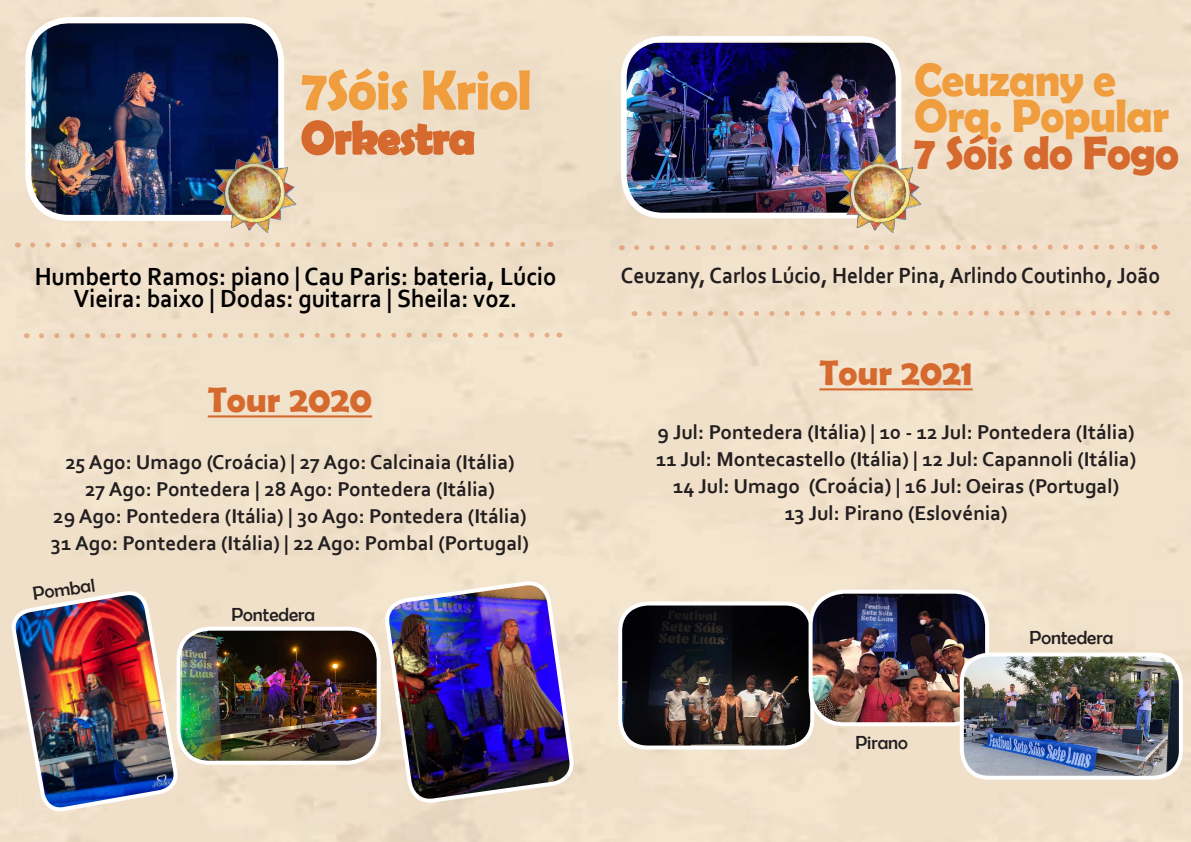
<style>
.page{position:relative;width:1191px;height:842px;background:#f0e0ca}
.page>*{position:absolute;margin:0;border:0;box-sizing:border-box;transform-origin:0 0}
.t1{font:700 57px "Berlin Sans FB Demi";letter-spacing:-.02em;color:#f09d3e;scale:.96 1}
.t2{font:700 47.1px/36.4px "Berlin Sans FB Demi";letter-spacing:-.02em;color:#f09d3e;scale:.96 1}
.t3{font:700 47.1px "Berlin Sans FB Demi";letter-spacing:-.02em;color:#d6692e;scale:.96 1}
.t4{font:700 46px "Berlin Sans FB Demi";color:#d6692e;scale:.96 1}
.t5{font:700 36px "Berlin Sans FB Demi";color:#d6692e}
.t6{font:700 26px/22px "Corbel";color:#000;text-align:center;scale:.93 1}
.t7{font:700 23px "Corbel";color:#231f20;scale:.93 1}
.t8{font:700 21px/27px "Corbel";color:#231f20;text-align:center}
.t9{font:19px "Berlin Sans FB";color:#231f20}
.s1{font-size:21.8px}
</style>
<div class="page">
<svg style="left:300px;top:119px;width:176px;height:40px;background:#e8c2a3"></svg>
<img style="left:28px;top:23px;width:253px;height:195px">
<div style="left:25px;top:17px;width:259px;height:204px;border:6px solid #fff;border-radius:41px"></div>
<svg style="left:36px;top:332px;width:524px;height:7px;background:#eed7be"></svg>
<svg style="left:28px;top:241px;width:523px;height:8px;background:#edd7be"></svg>
<hr style="left:208px;top:415px;width:164px;height:2px;background:#d6692e">
<img style="left:11px;top:563px;width:167px;height:277px">
<img style="left:179px;top:629px;width:200px;height:134px">
<div style="left:177px;top:627px;width:204px;height:138px;border:4px solid #fff;border-radius:31px"></div>
<img style="left:384px;top:544px;width:190px;height:295px">
<img style="left:624px;top:43px;width:274px;height:173px">
<div style="left:621px;top:36px;width:280px;height:182px;border:6px solid #fff;border-radius:39px"></div>
<svg style="left:644px;top:309px;width:523px;height:8px;background:#eed7bf"></svg>
<svg style="left:631px;top:243px;width:524px;height:8px;background:#edd7be"></svg>
<hr style="left:819px;top:388px;width:153px;height:2px;background:#d6692e">
<img style="left:620px;top:603px;width:192px;height:144px">
<div style="left:618px;top:601px;width:196px;height:148px;border:4px solid #fff;border-radius:28px"></div>
<img style="left:810px;top:592px;width:177px;height:132px">
<div style="left:808px;top:590px;width:181px;height:136px;border:4px solid #fff;border-radius:34px"></div>
<img style="left:961px;top:654px;width:219px;height:124px">
<div style="left:959px;top:652px;width:223px;height:128px;border:4px solid #fff;border-radius:27px"></div>
<img style="left:204px;top:149px;width:97px;height:93px">
<img style="left:829px;top:149px;width:98px;height:93px">
<h1 class="t1" style="left:301px;top:57px;width:242px">7Sóis Kriol</h1>
<h3 class="t4" style="left:301px;top:111px;width:183px">Orkestra</h3>
<p class="t6" style="left:35px;top:265px;width:562px">Humberto Ramos: piano | Cau Paris: bateria, Lúcio<br>Vieira: baixo | Dodas: guitarra | Sheila: voz.</p>
<h3 class="t5" style="left:208px;top:379px;width:166px">Tour 2020</h3>
<p class="t8" style="left:51px;top:448px;width:479px">25 Ago: Umago (Croácia) | 27 Ago: Calcinaia (Itália)<br>27 Ago: Pontedera | 28 Ago: Pontedera (Itália)<br>29 Ago: Pontedera (Itália) | 30 Ago: Pontedera (Itália)<br>31 Ago: Pontedera (Itália) | 22 Ago: Pombal (Portugal)</p>
<p class="t9" style="left:31px;top:583px;width:64px;rotate:-8deg">Pombal</p>
<p class="t9" style="left:231px;top:604px;width:85px">Pontedera</p>
<h2 class="t2" style="left:914px;top:61px;width:267px">Ceuzany e<br>Orq. Popular</h2>
<h2 class="t3" style="left:914px;top:125px;width:277px">7 Sóis do Fogo</h2>
<p class="t7" style="left:621px;top:261px;width:581px">Ceuzany, Carlos Lúcio, Helder Pina, Arlindo Coutinho, João</p>
<h3 class="t5" style="left:819px;top:352px;width:155px">Tour 2021</h3>
<p class="t8" style="left:656px;top:418px;width:481px">9 Jul: Pontedera (Itália) | 10 - 12 Jul: Pontedera (Itália)<br>11 Jul: Montecastello (Itália) | 12 Jul: Capannoli (Itália)<br>14 Jul: Umago <span class="s1">(Croácia)</span> | 16 Jul: Oeiras (Portugal)<br>13 Jul: Pirano (Eslovénia)</p>
<p class="t9" style="left:855px;top:732px;width:54px">Pirano</p>
<p class="t9" style="left:1029px;top:627px;width:85px">Pontedera</p>
</div>
